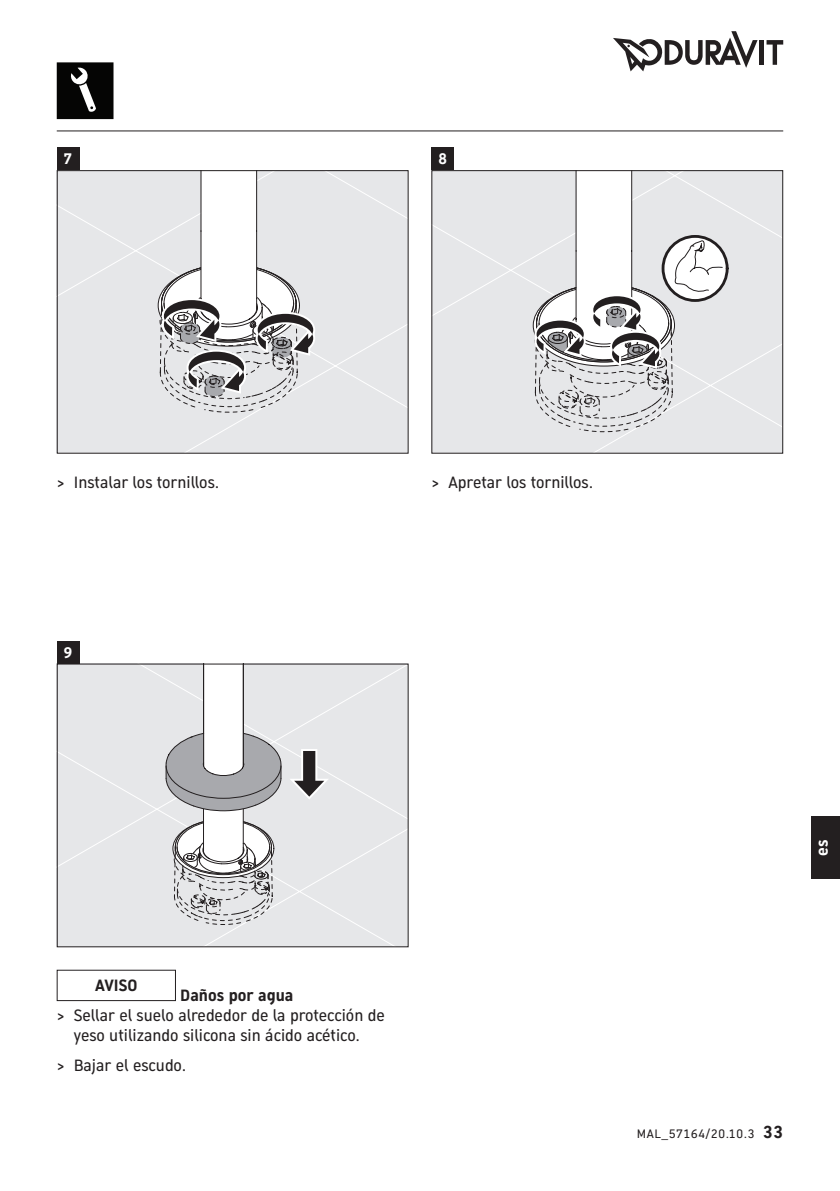
<style>
.page{position:relative;width:840px;height:1191px;background:#fff}
.page>*{position:absolute;margin:0;border:0;box-sizing:border-box;transform-origin:0 0}
.t1{font:16px/20px "Dura Sans 2014 c";color:#231f20;text-align:center}
.t2{font:700 16px "Dura Sans 2014 c";color:#231f20}
.t3{font:700 16px "Dura Sans 2014 c";color:#fff}
.t4{font:700 15px "Dura Sans 2014 c";color:#fff}
.t5{font:12px "Dura Sans 2014 c";letter-spacing:.05em;color:#231f20}
.s1{font-weight:700;font-size:17px}
</style>
<div class="page">
<div style="left:59px;top:172px;width:347px;height:280px;background:#e6e7e9"></div>
<svg style="left:159px;top:172px;width:158px;height:241px"></svg>
<div style="left:433px;top:172px;width:347px;height:280px;background:#e6e7e9"></div>
<svg style="left:661px;top:235px;width:67px;height:67px"></svg>
<svg style="left:532px;top:172px;width:190px;height:260px"></svg>
<div style="left:59px;top:665px;width:347px;height:280px;background:#e6e7e9"></div>
<svg style="left:165px;top:665px;width:168px;height:260px"></svg>
<div style="left:57px;top:969px;width:119px;height:32px;border:1px solid #231f20"></div>
<hr style="left:759px;top:40px;width:4px;height:25px;background:#231f20">
<svg style="left:766px;top:40px;width:16px;height:25px"></svg>
<svg style="left:613px;top:31px;width:144px;height:40px"></svg>
<hr style="left:57px;top:130px;width:725px;height:1px;background:#231f20">
<div style="left:811px;top:816px;width:28px;height:63px;background:#231f20"></div>
<div style="left:57px;top:170px;width:351px;height:284px;border:1px solid #231f20"></div>
<svg style="left:57px;top:62px;width:56px;height:57px;background:#222221"></svg>
<div style="left:57px;top:641px;width:22px;height:22px;background:#231f20"></div>
<div style="left:431px;top:147px;width:23px;height:23px;background:#231f20"></div>
<div style="left:57px;top:147px;width:22px;height:23px;background:#231f20"></div>
<p class="t4" style="left:64px;top:149px;width:10px">7</p>
<p class="t4" style="left:438px;top:149px;width:11px">8</p>
<p class="t1" style="left:57px;top:473px;width:164px">&gt; Instalar los tornillos.</p>
<p class="t1" style="left:431px;top:473px;width:163px">&gt; Apretar los tornillos.</p>
<p class="t4" style="left:63px;top:642px;width:11px">9</p>
<p class="t2" style="left:95px;top:974px;width:44px">AVISO</p>
<p class="t2" style="left:180px;top:984px;width:115px">Daños por agua</p>
<p class="t1" style="left:57px;top:1005px;width:329px">&gt; Sellar el suelo alrededor de la protección de yeso utilizando silicona sin ácido acético.</p>
<p class="t1" style="left:57px;top:1055px;width:131px">&gt; Bajar el escudo.</p>
<p class="t3" style="left:810px;top:856px;width:18px;rotate:-90deg">es</p>
<p class="t5" style="left:636px;top:1125px;width:148px">MAL_57164/20.10.3 <span class="s1">33</span></p>
</div>
